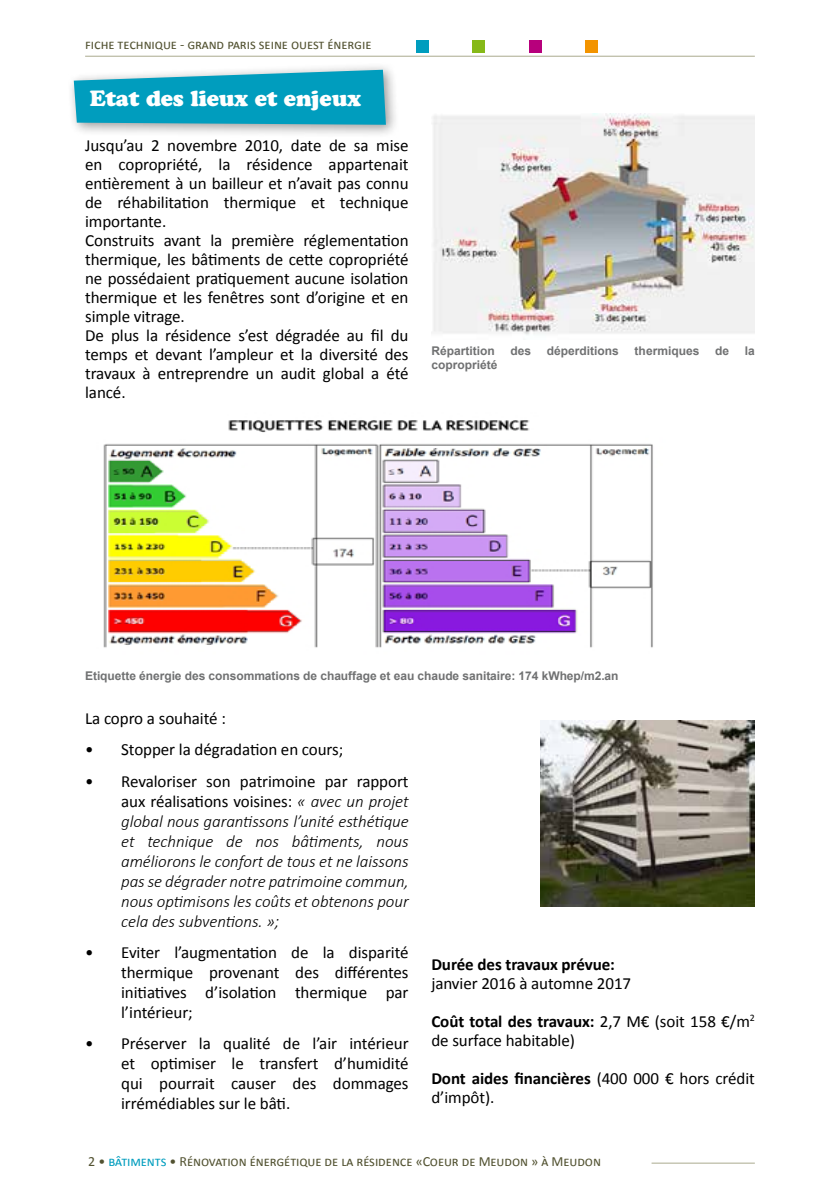
<style>
.page{position:relative;width:840px;height:1191px;background:#fff}
.page>*{position:absolute;margin:0;border:0;box-sizing:border-box;transform-origin:0 0}
.t1{font:22px "Cooper Black Std";letter-spacing:-.01em;color:#fff}
.t2{font:17px/19px "Calibri";letter-spacing:-.005em;color:#000}
.t3{font:italic 300 17px/20px "Calibri";letter-spacing:-.005em;color:#000;text-align:justify}
.t4{font:700 17px "Calibri";color:#000}
.t5{font:14px "Calibri";letter-spacing:-.005em;color:#525231}
.t6{font:700 12px "Arial";letter-spacing:-.005em;color:#707172}
.s1{font-weight:400;font-style:normal}
.s2{font-weight:700}
.s3{color:#009dbe}
</style>
<div class="page">
<div style="left:415px;top:40px;width:13px;height:12px;background:#009dbe"></div>
<div style="left:472px;top:40px;width:12px;height:12px;background:#86b918"></div>
<div style="left:528px;top:40px;width:13px;height:12px;background:#b7007c"></div>
<div style="left:584px;top:40px;width:13px;height:12px;background:#f39400"></div>
<hr style="left:85px;top:56px;width:669px;height:1px;background:#abaa8f">
<img style="left:432px;top:113px;width:322px;height:222px">
<div style="left:66px;top:62px;width:333px;height:76px;background:#000;opacity:.4"></div>
<svg style="left:74px;top:70px;width:312px;height:55px;background:#1ca6c3"></svg>
<hr style="left:651px;top:1162px;width:103px;height:1px;background:#abaa8f">
<img style="left:103px;top:420px;width:550px;height:228px">
<img style="left:540px;top:720px;width:213px;height:186px">
<p class="t5" style="left:85px;top:36px;width:288px">fiche technique - grand paris seine ouest énergie</p>
<p class="t1" style="left:90px;top:85px;width:273px">Etat des lieux et enjeux</p>
<p class="t2" style="left:85px;top:135px;width:325px">Jusqu’au 2 novembre 2010, date de sa mise en copropriété, la résidence appartenait entièrement à un bailleur et n’avait pas connu de réhabilitation thermique et technique importante.<br>Construits avant la première réglementation thermique, les bâtiments de cette copropriété ne possédaient pratiquement aucune isolation thermique et les fenêtres sont d’origine et en simple vitrage.<br>De plus la résidence s’est dégradée au fil du temps et devant l’ampleur et la diversité des travaux à entreprendre un audit global a été lancé.</p>
<p class="t6" style="left:431px;top:342px;width:65px">Répartition</p>
<p class="t6" style="left:510px;top:342px;width:22px">des</p>
<p class="t6" style="left:546px;top:342px;width:74px">déperditions</p>
<p class="t6" style="left:634px;top:342px;width:66px">thermiques</p>
<p class="t6" style="left:714px;top:342px;width:16px">de</p>
<p class="t6" style="left:744px;top:342px;width:12px">la</p>
<p class="t6" style="left:431px;top:356px;width:68px">copropriété</p>
<p class="t6" style="left:85px;top:668px;width:534px">Etiquette énergie des consommations de chauffage et eau chaude sanitaire: 174 kWhep/m2.an</p>
<p class="t2" style="left:85px;top:709px;width:142px">La copro a souhaité :</p>
<p class="t2" style="left:85px;top:740px;width:259px">• Stopper la dégradation en cours;</p>
<p class="t3" style="left:121px;top:771px;width:289px;text-indent:-36px"><span class="s1">• Revaloriser son patrimoine par rapport aux réalisations voisines:</span> « avec un projet global nous garantissons l’unité esthétique et technique de nos bâtiments, nous améliorons le confort de tous et ne laissons pas se dégrader notre patrimoine commun, nous optimisons les coûts et obtenons pour cela des subventions. »;</p>
<p class="t2" style="left:121px;top:942px;width:289px;line-height:20px;text-align:justify;text-indent:-36px">• Eviter l’augmentation de la disparité thermique provenant des différentes initiatives d’isolation thermique par l’intérieur;</p>
<p class="t2" style="left:121px;top:1033px;width:289px;line-height:20px;text-align:justify;text-indent:-36px">• Préserver la qualité de l’air intérieur et optimiser le transfert d’humidité qui pourrait causer des dommages irrémédiables sur le bâti.</p>
<p class="t4" style="left:431px;top:953px;width:185px">Durée des travaux prévue:</p>
<p class="t2" style="left:431px;top:973px;width:201px">janvier 2016 à automne 2017</p>
<p class="t2" style="left:431px;top:1011px;width:325px"><span class="s2">Coût total des travaux:</span> 2,7 M€ (soit 158 €/m<sup>2 </sup>de surface habitable)</p>
<p class="t2" style="left:431px;top:1068px;width:325px"><span class="s2">Dont aides financières</span> (400 000 € hors crédit d’impôt).</p>
<p class="t5" style="left:88px;top:1152px;width:514px">2 • <span class="s3">bâtiments</span> • Rénovation énergétique de la résidence «Coeur de Meudon » à Meudon</p>
</div>
